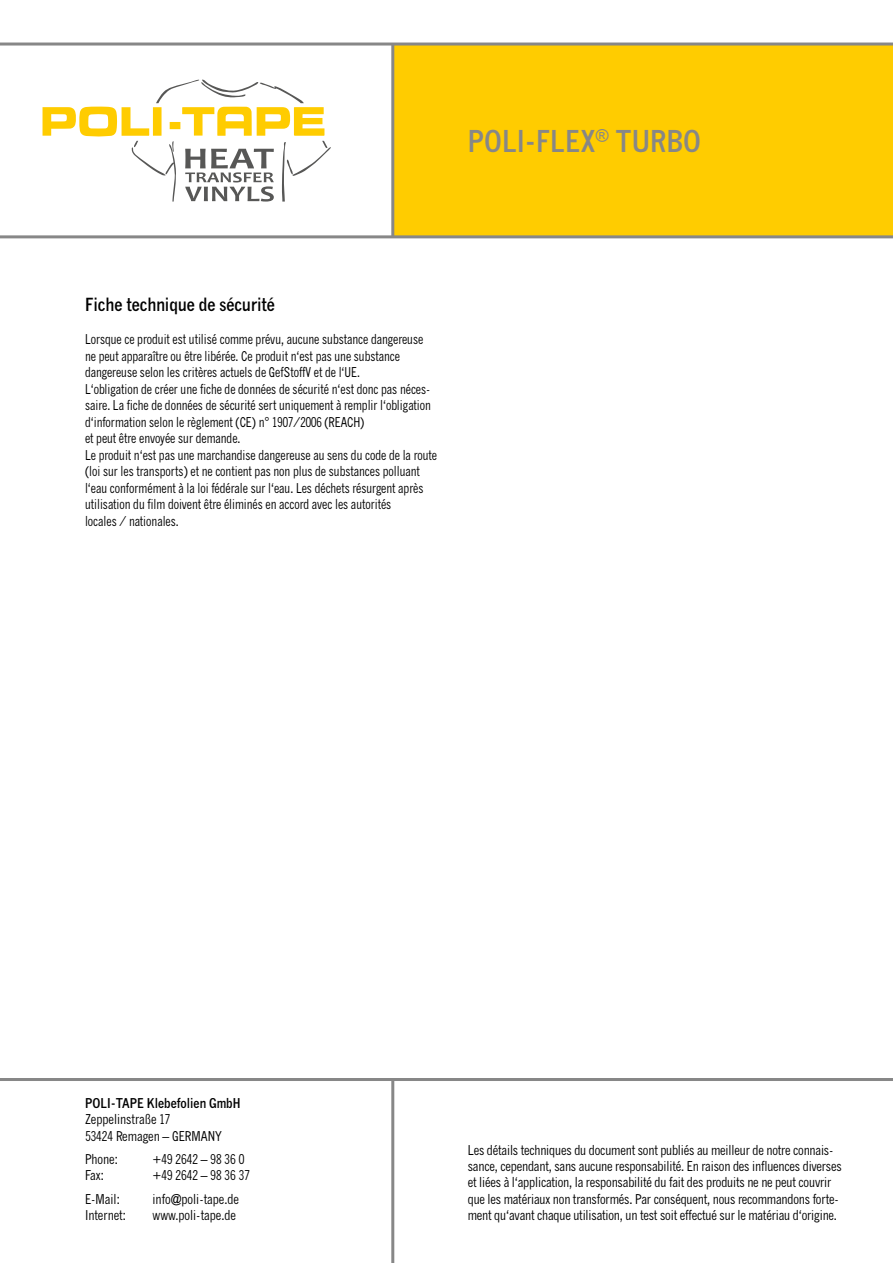
<style>
.page{position:relative;width:893px;height:1263px;background:#fff}
.page>*{position:absolute;margin:0;border:0;box-sizing:border-box;transform-origin:0 0}
.t1{font:700 condensed 30px "News Gothic MT Pro";color:#878787}
.t2{font:700 condensed 18px "News Gothic MT Pro";color:#000}
.t3{font:condensed 13.5px/16.5px "News Gothic MT Pro";color:#000;scale:.95 1}
.t4{font:condensed 13.5px/16.2px "News Gothic MT Pro";color:#000}
.t5{font:700 condensed 13.5px "News Gothic MT Pro";color:#000}
</style>
<div class="page">
<div style="left:393px;top:44px;width:500px;height:193px;background:#fc0"></div>
<hr style="left:0;top:235px;width:893px;height:3px;background:#878787">
<hr style="left:0;top:43px;width:893px;height:3px;background:#878787">
<hr style="left:391px;top:44px;width:3px;height:193px;background:#878787">
<hr style="left:0;top:1078px;width:893px;height:3px;background:#878787">
<hr style="left:391px;top:1079px;width:3px;height:184px;background:#878787">
<svg style="left:43px;top:79px;width:288px;height:123px"></svg>
<h1 class="t1" style="left:468px;top:123px;width:235px">POLI-FLEX<sup>®</sup> TURBO</h1>
<h2 class="t2" style="left:85px;top:293px;width:191px">Fiche technique de sécurité</h2>
<p class="t3" style="left:85px;top:331px;width:372px">Lorsque ce produit est utilisé comme prévu, aucune substance dangereuse ne peut apparaître ou être libérée. Ce produit n‘est pas une substance dangereuse selon les critères actuels de GefStoffV et de l‘UE.<br>L‘obligation de créer une fiche de données de sécurité n‘est donc pas néces&shy;saire. La fiche de données de sécurité sert uniquement à remplir l‘obligation d‘information selon le règlement (CE) n° 1907/2006 (REACH)<br>et peut être envoyée sur demande.<br>Le produit n‘est pas une marchandise dangereuse au sens du code de la route (loi sur les transports) et ne contient pas non plus de substances polluant l‘eau conformément à la loi fédérale sur l‘eau. Les déchets résurgent après utilisation du film doivent être éliminés en accord avec les autorités<br>locales / nationales.</p>
<p class="t5" style="left:85px;top:1095px;width:157px">POLI-TAPE Klebefolien GmbH</p>
<p class="t4" style="left:85px;top:1111px;width:138px">Zeppelinstraße 17<br>53424 Remagen – GERMANY</p>
<p class="t4" style="left:85px;top:1151px;width:34px">Phone:</p>
<p class="t4" style="left:153px;top:1151px;width:93px">+49 2642 – 98 36 0</p>
<p class="t4" style="left:85px;top:1167px;width:20px">Fax:</p>
<p class="t4" style="left:153px;top:1167px;width:99px">+49 2642 – 98 36 37</p>
<p class="t4" style="left:85px;top:1191px;width:36px">E-Mail:</p>
<p class="t4" style="left:153px;top:1191px;width:88px">info@poli-tape.de</p>
<p class="t4" style="left:85px;top:1207px;width:42px">Internet:</p>
<p class="t4" style="left:153px;top:1207px;width:85px">www.poli-tape.de</p>
<p class="t4" style="left:468px;top:1142px;width:376px">Les détails techniques du document sont publiés au meilleur de notre connais&shy;sance, cependant, sans aucune responsabilité. En raison des influences diverses et liées à l‘application, la responsabilité du fait des produits ne ne peut couvrir que les matériaux non transformés. Par conséquent, nous recommandons forte&shy;ment qu‘avant chaque utilisation, un test soit effectué sur le matériau d‘origine.</p>
</div>
